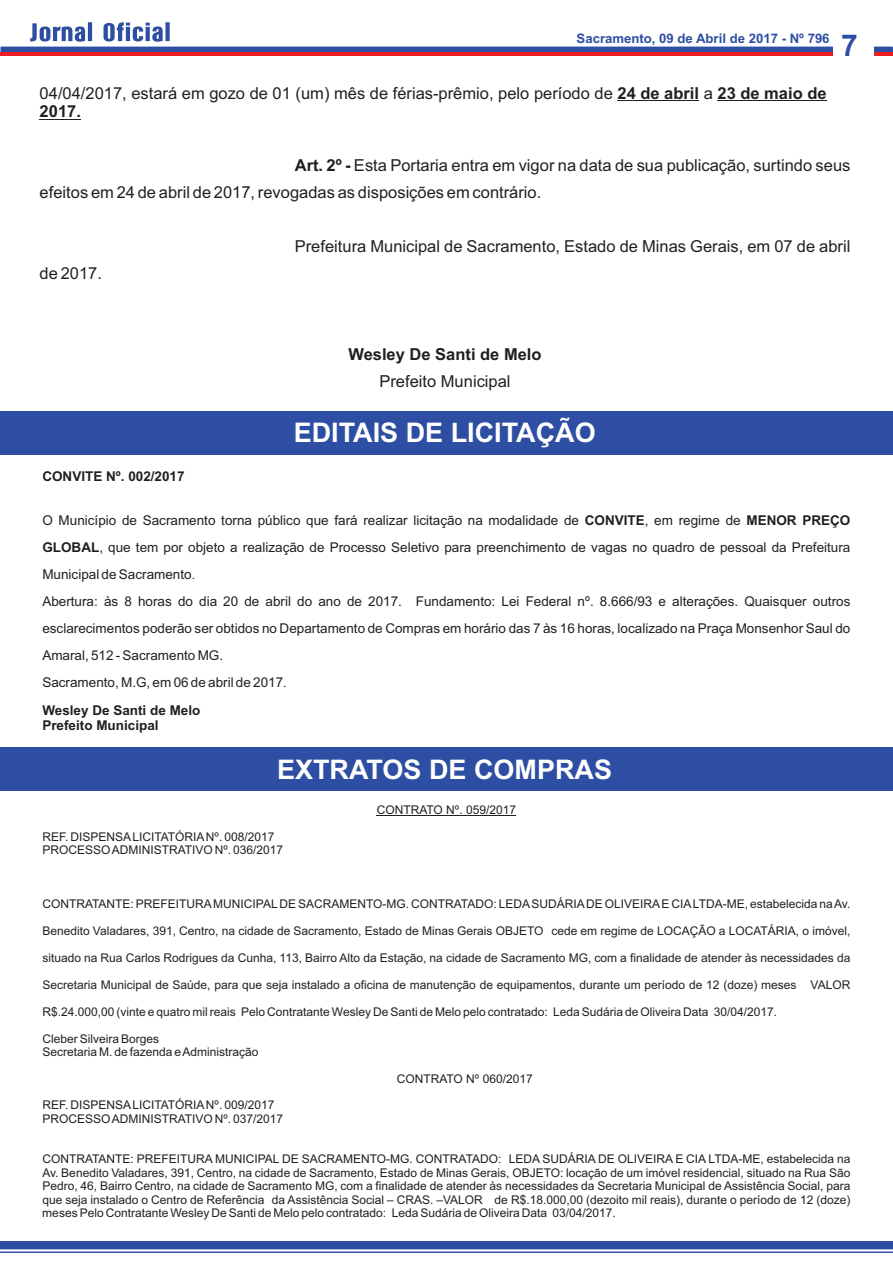
<style>
.page{position:relative;width:893px;height:1263px;background:#fff}
.page>*{position:absolute;margin:0;border:0;box-sizing:border-box;transform-origin:0 0}
.t1{font:700 30px "Arial";color:#2d4ea2}
.t2{font:700 27px "Arial";color:#fff}
.t3{font:16.5px/18.5px "Arial";color:#231f20}
.t4{font:700 16.5px "Arial";color:#231f20}
.t5{font:13.5px/27px "Arial";color:#231f20}
.t6{font:700 13.5px/15.1px "Arial";color:#231f20}
.t7{font:700 13.2px "Arial";color:#2d4ea2}
.t8{font:12px/13.4px "Arial";color:#231f20}
.s1{font-weight:700}
.s2{font-family:"Times New Roman"}
</style>
<div class="page">
<div style="left:0;top:47px;width:893px;height:7px;background:#2d4ea2"></div>
<hr style="left:0;top:52px;width:893px;height:4px;background:#ed1c24">
<svg style="left:30px;top:22px;width:140px;height:20px"></svg>
<div style="left:833px;top:28px;width:40px;height:46px;background:#fff"></div>
<div style="left:0;top:1242px;width:893px;height:11px;background:#98a8d1"></div>
<svg style="left:0;top:1242px;width:893px;height:9px"></svg>
<hr style="left:617px;top:100px;width:82px;height:1px;background:#231f20">
<hr style="left:717px;top:100px;width:110px;height:1px;background:#231f20">
<hr style="left:40px;top:119px;width:41px;height:1px;background:#231f20">
<div style="left:0;top:411px;width:893px;height:43px;background:#2d4ea2"></div>
<div style="left:0;top:748px;width:893px;height:43px;background:#2d4ea2"></div>
<hr style="left:377px;top:815px;width:139px;height:1px;background:#231f20">
<p class="t7" style="left:577px;top:33px;width:255px">Sacramento, 09 de Abril de 2017 - Nº 796</p>
<h1 class="t1" style="left:841px;top:34px;width:18px">7</h1>
<h3 class="t3" style="left:40px;top:85px;width:788px">04/04/2017, estará em gozo de 01 (um) mês de férias-prêmio, pelo período de <span class="s1">24 de abril</span> a <span class="s1">23 de maio de<br>2017.</span></h3>
<h3 class="t3" style="left:40px;top:153px;width:812px;line-height:27px;text-indent:255px"><span class="s1">Art. 2º -</span> Esta Portaria entra em vigor na data de sua publicação, surtindo seus efeitos em 24 de abril de 2017, revogadas as disposições em contrário.</h3>
<h3 class="t3" style="left:295px;top:239px;width:557px">Prefeitura Municipal de Sacramento, Estado de Minas Gerais, em 07 de abril</h3>
<h3 class="t3" style="left:40px;top:266px;width:64px">de 2017.</h3>
<h3 class="t4" style="left:348px;top:348px;width:195px">Wesley De Santi de Melo</h3>
<h3 class="t3" style="left:379px;top:374px;width:133px">Prefeito Municipal</h3>
<h2 class="t2" style="left:294px;top:423px;width:303px">EDITAIS DE LICITAÇÃO</h2>
<p class="t6" style="left:42px;top:470px;width:144px">CONVITE Nº. 002/2017</p>
<p class="t5" style="left:42px;top:508px;width:810px">O Município de Sacramento torna público que fará realizar licitação na modalidade de <span class="s1">CONVITE</span>, em regime de <span class="s1">MENOR PREÇO GLOBAL</span>, que tem por objeto a realização de Processo Seletivo para preenchimento de vagas no quadro de pessoal da Prefeitura Municipal de Sacramento<span class="s2">.<br></span>Abertura: às 8 horas do dia 20 de abril do ano de 2017. Fundamento: Lei Federal nº. 8.666/93 e alterações. Quaisquer outros esclarecimentos poderão ser obtidos no Departamento de Compras em horário das 7 às 16 horas, localizado na Praça Monsenhor Saul do Amaral, 512 - Sacramento MG.<br>Sacramento, M.G, em 06 de abril de 2017<span class="s2">.</span></p>
<p class="t6" style="left:42px;top:704px;width:160px">Wesley De Santi de Melo<br>Prefeito Municipal</p>
<h2 class="t2" style="left:277px;top:759px;width:337px">EXTRATOS DE COMPRAS</h2>
<p class="t8" style="left:377px;top:804px;width:141px">CONTRATO Nº. 059/2017</p>
<p class="t8" style="left:42px;top:831px;width:242px">REF. DISPENSALICITATÓRIANº. 008/2017<br>PROCESSO ADMINISTRATIVO Nº. 036/2017</p>
<p class="t8" style="left:42px;top:898px;width:809px">CONTRATANTE: PREFEITURAMUNICIPALDE SACRAMENTO-MG. CONTRATADO: LEDASUDÁRIADE OLIVEIRAE CIALTDA-ME, estabelecida na Av.</p>
<p class="t8" style="left:42px;top:925px;width:809px">Benedito Valadares, 391, Centro, na cidade de Sacramento, Estado de Minas Gerais OBJETO cede em regime de LOCAÇÃO a LOCATÁRIA, o imóvel,</p>
<p class="t8" style="left:42px;top:952px;width:809px">situado na Rua Carlos Rodrigues da Cunha, 113, Bairro Alto da Estação, na cidade de Sacramento MG, com a finalidade de atender às necessidades da</p>
<p class="t8" style="left:42px;top:979px;width:809px">Secretaria Municipal de Saúde, para que seja instalado a oficina de manutenção de equipamentos, durante um período de 12 (doze) meses VALOR</p>
<p class="t8" style="left:42px;top:1006px;width:736px">R$.24.000,00 (vinte e quatro mil reais Pelo Contratante Wesley De Santi de Melo pelo contratado: Leda Sudária de Oliveira Data 30/04/2017.</p>
<p class="t8" style="left:42px;top:1033px;width:218px">Cleber Silveira Borges<br>Secretaria M. de fazenda e Administração</p>
<p class="t8" style="left:397px;top:1073px;width:137px">CONTRATO Nº 060/2017</p>
<p class="t8" style="left:42px;top:1100px;width:242px">REF. DISPENSALICITATÓRIANº. 009/2017<br>PROCESSO ADMINISTRATIVO Nº. 037/2017</p>
<p class="t8" style="left:42px;top:1153px;width:809px;text-align:justify">CONTRATANTE: PREFEITURA MUNICIPAL DE SACRAMENTO-MG. CONTRATADO: LEDA SUDÁRIA DE OLIVEIRA E CIA LTDA-ME, estabelecida na Av. Benedito Valadares, 391, Centro, na cidade de Sacramento, Estado de Minas Gerais, OBJETO: locação de um imóvel residencial, situado na Rua São Pedro, 46, Bairro Centro, na cidade de Sacramento MG, com a finalidade de atender às necessidades da Secretaria Municipal de Assistência Social, para que seja instalado o Centro de Referência da Assistência Social – CRAS. –VALOR de R$.18.000,00 (dezoito mil reais), durante o período de 12 (doze) meses Pelo Contratante Wesley De Santi de Melo pelo contratado: Leda Sudária de Oliveira Data 03/04/2017.</p>
</div>
